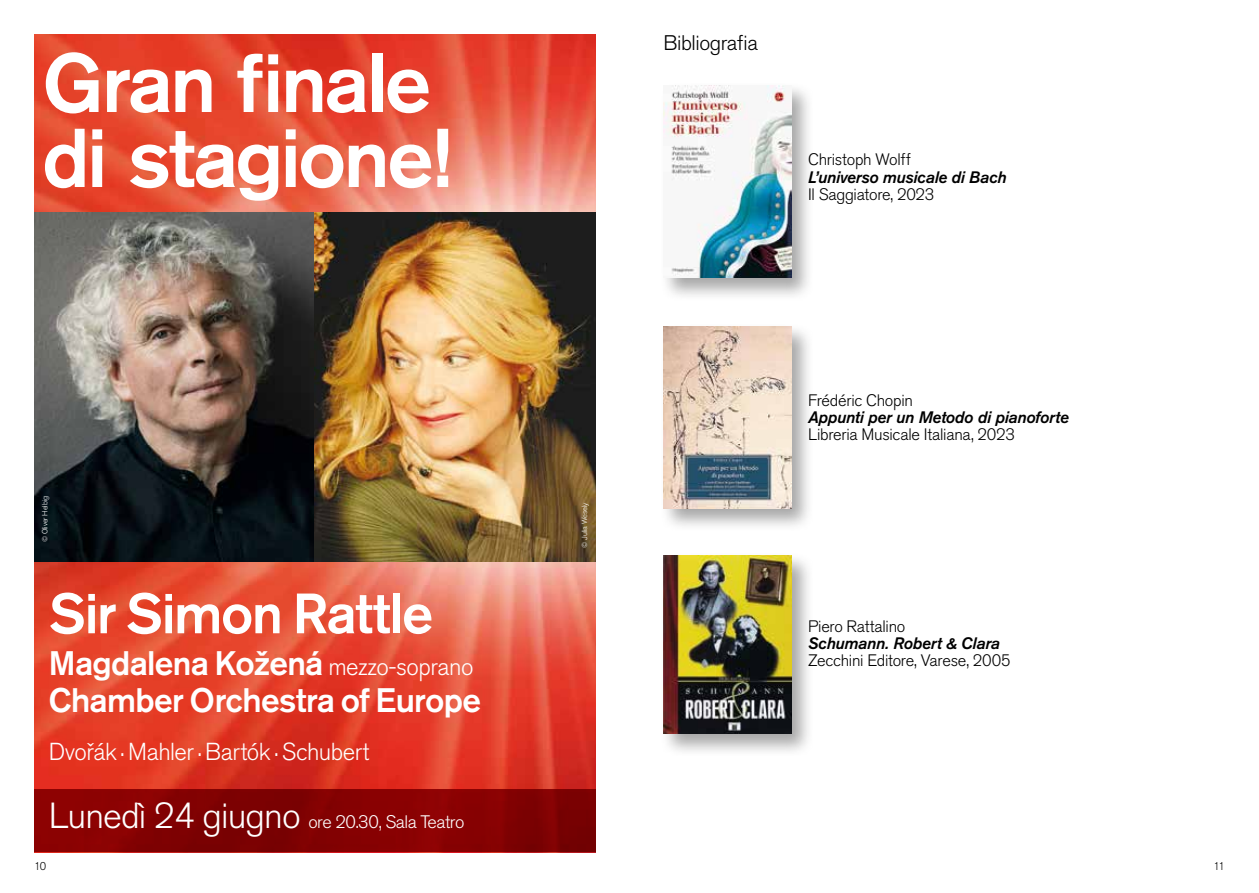
<style>
.page{position:relative;width:1259px;height:893px;background:#fff}
.page>*{position:absolute;margin:0;border:0;box-sizing:border-box;transform-origin:0 0}
.t1{font:500 82.5px/75px "Akzidenz Grotesk Pro";letter-spacing:-.035em;color:#fff}
.t2{font:500 56.25px "Akzidenz Grotesk Pro";letter-spacing:-.025em;color:#fff}
.t3{font:500 33.75px/37.5px "Akzidenz Grotesk Pro";letter-spacing:-.015em;color:#fff}
.t4{font:300 24.3px "Akzidenz Grotesk Pro";letter-spacing:-.02em;color:#fff}
.t5{font:300 21px "Akzidenz Grotesk Pro";letter-spacing:-.02em;color:#000}
.t6{font:300 18px "Akzidenz Grotesk Pro";letter-spacing:-.025em;color:#fff}
.t7{font:300 16.5px "Akzidenz Grotesk Pro";letter-spacing:-.015em;color:#000}
.t8{font:italic 500 16.5px "Akzidenz Grotesk Pro";letter-spacing:-.015em;color:#000}
.t9{font:300 11.25px "Akzidenz Grotesk Pro";color:#000}
.t10{font:300 7.5px "Akzidenz Grotesk Pro";letter-spacing:-.02em;color:#fff}
.s1{font-weight:300;font-size:24.3px}
.s2{font-size:36px}
</style>
<div class="page">
<img style="left:34px;top:34px;width:561px;height:755px">
<img style="left:34px;top:213px;width:561px;height:348px">
<div style="left:34px;top:789px;width:561px;height:63px;background:linear-gradient(to bottom,#870202,#800102)"></div>
<div style="left:660px;top:82px;width:154px;height:220px;background:#000;opacity:.35"></div>
<img style="left:663px;top:86px;width:128px;height:192px">
<div style="left:660px;top:323px;width:154px;height:209px;background:#000;opacity:.35"></div>
<img style="left:663px;top:326px;width:128px;height:182px">
<div style="left:660px;top:552px;width:154px;height:205px;background:#000;opacity:.35"></div>
<img style="left:663px;top:556px;width:128px;height:177px">
<h1 class="t1" style="left:42px;top:44px;width:411px">Gran finale di stagione!</h1>
<p class="t10" style="left:40px;top:542px;width:48px;rotate:-90deg">© Oliver Helbig</p>
<p class="t10" style="left:580px;top:548px;width:47px;rotate:-90deg">© Julia Wesely</p>
<h2 class="t2" style="left:49px;top:577px;width:386px">Sir Simon Rattle</h2>
<h3 class="t3" style="left:49px;top:643px;width:434px">Magdalena Kožená <span class="s1">mezzo-soprano<br></span>Chamber Orchestra of Europe</h3>
<h3 class="t4" style="left:49px;top:736px;width:322px">Dvořák . Mahler . Bartók . Schubert</h3>
<p class="t6" style="left:49px;top:810px;width:417px"><span class="s2">Lunedì 24 giugno</span> ore 20.30, Sala Teatro</p>
<p class="t5" style="left:663px;top:29px;width:96px">Bibliografia</p>
<p class="t7" style="left:808px;top:149px;width:104px">Christoph Wolff</p>
<p class="t8" style="left:808px;top:166px;width:200px">L’universo musicale di Bach</p>
<p class="t7" style="left:808px;top:183px;width:128px">Il Saggiatore, 2023</p>
<p class="t7" style="left:808px;top:389px;width:106px">Frédéric Chopin</p>
<p class="t8" style="left:808px;top:406px;width:262px">Appunti per un Metodo di pianoforte</p>
<p class="t7" style="left:808px;top:424px;width:208px">Libreria Musicale Italiana, 2023</p>
<p class="t7" style="left:808px;top:615px;width:99px">Piero Rattalino</p>
<p class="t8" style="left:808px;top:633px;width:193px">Schumann. Robert &amp; Clara</p>
<p class="t7" style="left:808px;top:650px;width:204px">Zecchini Editore, Varese, 2005</p>
<p class="t9" style="left:34px;top:859px;width:14px">10</p>
<p class="t9" style="left:1213px;top:859px;width:13px">11</p>
</div>
